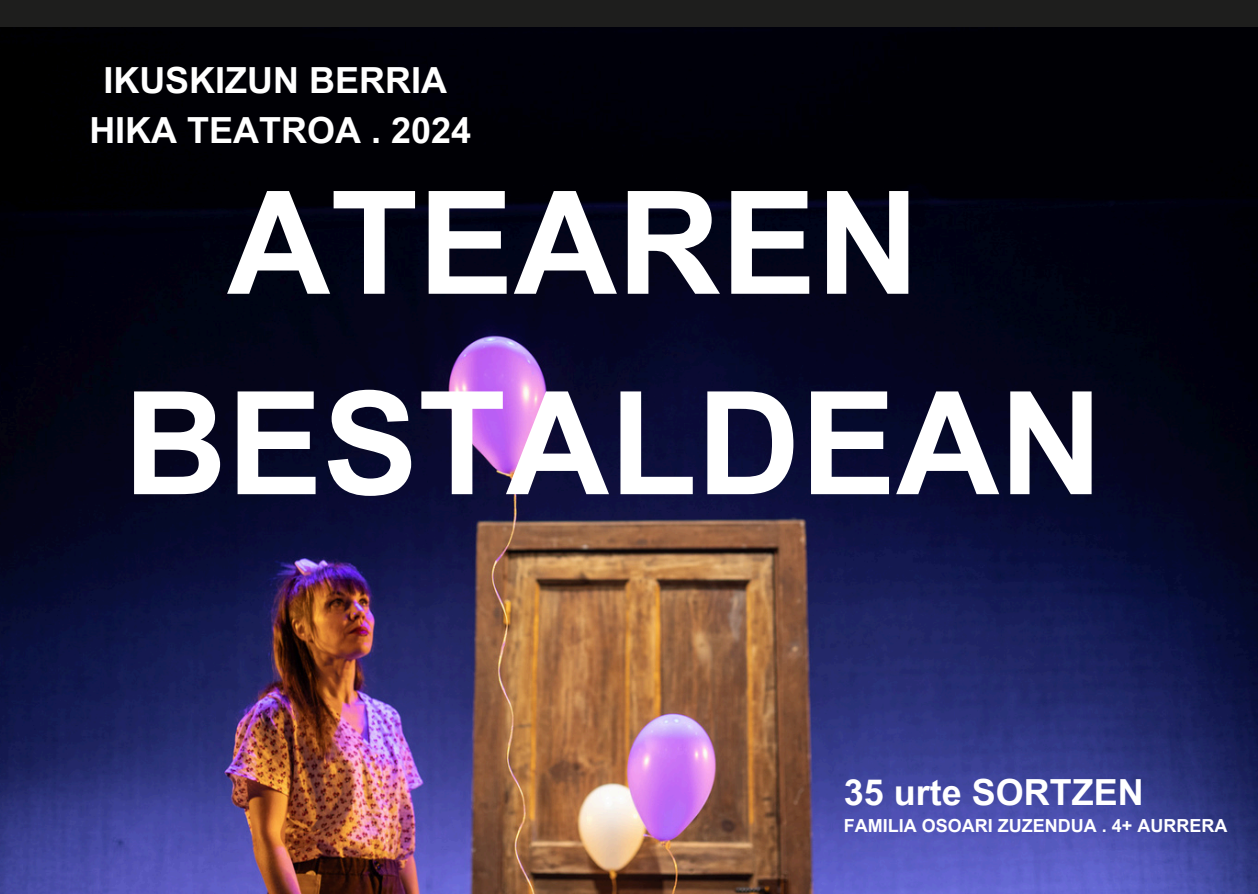
<style>
.page{position:relative;width:1258px;height:894px;background:#fff}
.page>*{position:absolute;margin:0;border:0;box-sizing:border-box;transform-origin:0 0}
.t1{font:700 143.4px/200.4px "Arial MT Pro";color:#fff;text-align:center}
.t2{font:700 36px/49.5px "Arial MT Pro";color:#fff;text-align:center}
.t3{font:700 18px "Arial MT Pro";color:#fff}
</style>
<div class="page">
<div style="left:0;top:0;width:1258px;height:893px;background:#1e1e1d"></div>
<img style="left:0;top:27px;width:1258px;height:866px">
<h2 class="t2" style="left:89px;top:60px;width:383px">IKUSKIZUN BERRIA<br>HIKA TEATROA . 2024</h2>
<p class="t1" style="left:124px;top:161px;width:981px">ATEAREN<br>BESTALDEAN</p>
<h1 class="t2" style="left:844px;top:771px;width:301px">35 urte SORTZEN</h1>
<h3 class="t3" style="left:844px;top:818px;width:385px">FAMILIA OSOARI ZUZENDUA . 4+ AURRERA</h3>
</div>
